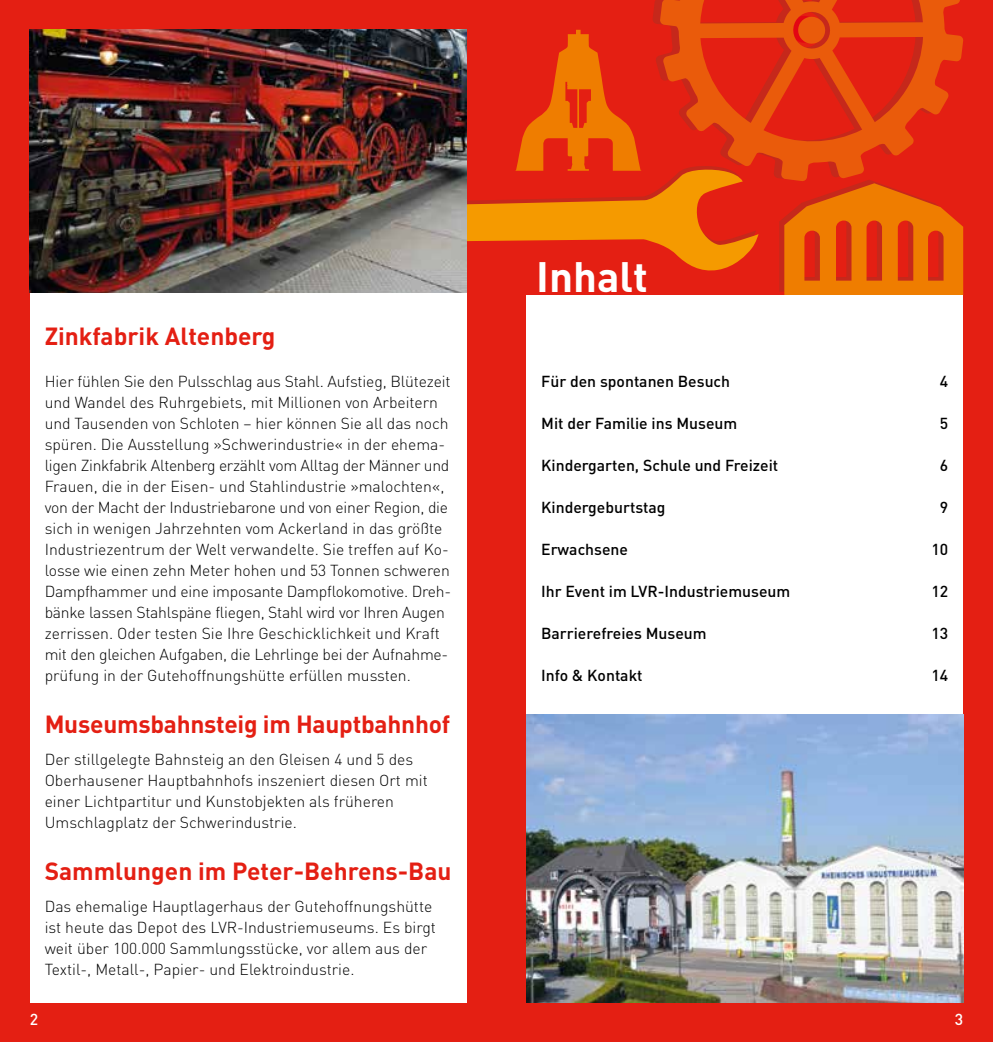
<style>
.page{position:relative;width:993px;height:1042px;background:#fff}
.page>*{position:absolute;margin:0;border:0;box-sizing:border-box;transform-origin:0 0}
.t1{font:700 42px "DIN";color:#fff}
.t2{font:700 24.5px "DIN";color:#e41f13}
.t3{font:300 15.75px/21px "DIN";color:#000}
.t4{font:500 15.75px "DIN";color:#000}
.t5{font:500 15.75px "DIN";color:#fff}
</style>
<div class="page">
<div style="left:0;top:0;width:992px;height:1042px;background:#e41f13"></div>
<svg style="left:466px;top:168px;width:292px;height:105px"></svg>
<svg style="left:779px;top:181px;width:183px;height:114px"></svg>
<div style="left:30px;top:30px;width:436px;height:972px;background:#fff"></div>
<img style="left:30px;top:30px;width:436px;height:263px">
<div style="left:526px;top:295px;width:436px;height:707px;background:#fff"></div>
<img style="left:526px;top:714px;width:436px;height:288px">
<svg style="left:513px;top:30px;width:129px;height:141px"></svg>
<svg style="left:652px;top:0;width:7px;height:180px"></svg>
<svg style="left:659px;top:0;width:304px;height:181px"></svg>
<svg style="left:788px;top:14px;width:38px;height:32px"></svg>
<h2 class="t2" style="left:45px;top:320px;width:232px">Zinkfabrik Altenberg</h2>
<p class="t3" style="left:45px;top:370px;width:407px">Hier fühlen Sie den Pulsschlag aus Stahl. Aufstieg, Blütezeit und Wandel des Ruhrgebiets, mit Millionen von Arbeitern und Tausenden von Schloten – hier können Sie all das noch spüren. Die Ausstellung »Schwerindustrie« in der ehema&shy;ligen Zinkfabrik Altenberg erzählt vom Alltag der Männer und Frauen, die in der Eisen- und Stahlindustrie »malochten«, von der Macht der Industriebarone und von einer Region, die sich in wenigen Jahrzehnten vom Ackerland in das größte Industriezentrum der Welt verwandelte. Sie treffen auf Ko&shy;losse wie einen zehn Meter hohen und 53 Tonnen schweren Dampfhammer und eine imposante Dampflokomotive. Dreh&shy;bänke lassen Stahlspäne fliegen, Stahl wird vor Ihren Augen zerrissen. Oder testen Sie Ihre Geschicklichkeit und Kraft mit den gleichen Aufgaben, die Lehrlinge bei der Aufnahme&shy;prüfung in der Gutehoffnungshütte erfüllen mussten.</p>
<h2 class="t2" style="left:45px;top:708px;width:407px">Museumsbahnsteig im Hauptbahnhof</h2>
<p class="t3" style="left:45px;top:748px;width:384px">Der stillgelegte Bahnsteig an den Gleisen 4 und 5 des Oberhausener Hauptbahnhofs inszeniert diesen Ort mit einer Lichtpartitur und Kunstobjekten als früheren Umschlagplatz der Schwerindustrie.</p>
<h2 class="t2" style="left:45px;top:855px;width:408px">Sammlungen im Peter-Behrens-Bau</h2>
<p class="t3" style="left:45px;top:895px;width:393px">Das ehemalige Hauptlagerhaus der Gutehoffnungshütte ist heute das Depot des LVR-Industriemuseums. Es birgt weit über 100.000 Sammlungsstücke, vor allem aus der Textil-, Metall-, Papier- und Elektroindustrie.</p>
<h1 class="t1" style="left:536px;top:249px;width:113px">Inhalt</h1>
<p class="t4" style="left:541px;top:371px;width:190px">Für den spontanen Besuch</p>
<p class="t4" style="left:939px;top:371px;width:10px">4</p>
<p class="t4" style="left:541px;top:413px;width:197px">Mit der Familie ins Museum</p>
<p class="t4" style="left:939px;top:413px;width:10px">5</p>
<p class="t4" style="left:541px;top:455px;width:238px">Kindergarten, Schule und Freizeit</p>
<p class="t4" style="left:939px;top:455px;width:10px">6</p>
<p class="t4" style="left:541px;top:497px;width:126px">Kindergeburtstag</p>
<p class="t4" style="left:939px;top:497px;width:10px">9</p>
<p class="t4" style="left:541px;top:539px;width:88px">Erwachsene</p>
<p class="t4" style="left:931px;top:539px;width:18px">10</p>
<p class="t4" style="left:541px;top:581px;width:250px">Ihr Event im LVR-Industriemuseum</p>
<p class="t4" style="left:931px;top:581px;width:18px">12</p>
<p class="t4" style="left:541px;top:623px;width:167px">Barrierefreies Museum</p>
<p class="t4" style="left:931px;top:623px;width:18px">13</p>
<p class="t4" style="left:541px;top:665px;width:103px">Info &amp; Kontakt</p>
<p class="t4" style="left:931px;top:665px;width:18px">14</p>
<p class="t5" style="left:30px;top:1009px;width:10px">2</p>
<p class="t5" style="left:954px;top:1009px;width:10px">3</p>
</div>
